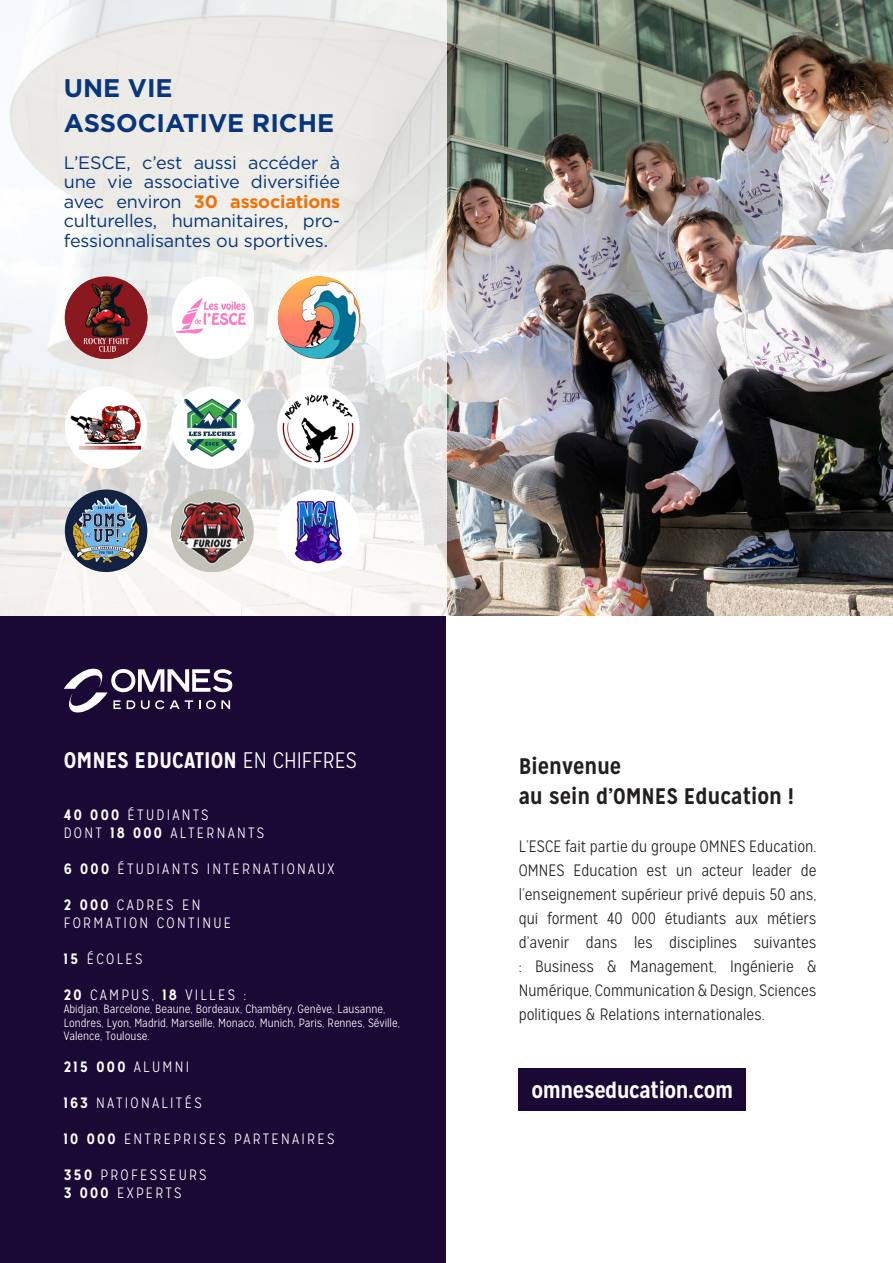
<style>
.page{position:relative;width:893px;height:1263px;background:#fff}
.page>*{position:absolute;margin:0;border:0;box-sizing:border-box;transform-origin:0 0}
.t1{font:700 25.5px "Gotham";color:#08357c}
.t2{font:700 22.5px "Mission Gothic";color:#231f20}
.t3{font:700 22.5px "Mission Gothic";color:#fff}
.t4{font:700 22.5px "Mission Gothic";letter-spacing:-.02em;color:#fff}
.t5{font:18px/19.5px "Gotham";letter-spacing:-.01em;color:#08357c;text-align:justify}
.t6{font:300 16.5px/24px "Mission Gothic";color:#231f20;text-align:justify}
.t7{font:300 15px/18px "Mission Gothic";letter-spacing:.15em;color:#fff}
.t8{font:700 15px "Mission Gothic";letter-spacing:.15em;color:#fff}
.t9{font:300 12px/13.5px "Mission Gothic";color:#fff}
.s1{font-weight:700;color:#ee7209}
.s2{font-weight:300}
.s3{font-weight:700}
</style>
<div class="page">
<img style="left:446px;top:0;width:447px;height:616px">
<svg style="left:0;top:0;width:446px;height:617px;fill:#ecebe7"></svg>
<div style="left:172px;top:276px;width:82px;height:83px;background:#fff;border-radius:50%"></div>
<img style="left:176px;top:281px;width:74px;height:74px">
<img style="left:278px;top:276px;width:82px;height:83px;border-radius:41px">
<div style="left:171px;top:386px;width:83px;height:83px;background:#fff;border-radius:50%"></div>
<img style="left:184px;top:399px;width:57px;height:57px">
<div style="left:277px;top:386px;width:83px;height:83px;background:#fff;border-radius:50%"></div>
<img style="left:281px;top:389px;width:77px;height:77px">
<img style="left:171px;top:489px;width:83px;height:83px;border-radius:41px">
<img style="left:278px;top:492px;width:82px;height:80px">
<div style="left:65px;top:386px;width:82px;height:83px;background:#fff;border-radius:50%"></div>
<img style="left:70px;top:392px;width:72px;height:71px">
<div style="left:65px;top:489px;width:82px;height:83px;background:#132242;border-radius:50%"></div>
<img style="left:70px;top:494px;width:73px;height:73px">
<img style="left:65px;top:280px;width:82px;height:79px">
<div style="left:0;top:617px;width:446px;height:646px;background:#1a0835"></div>
<svg style="left:64px;top:668px;width:168px;height:45px"></svg>
<div style="left:519px;top:1068px;width:227px;height:42px;background:#1a0835"></div>
<p class="t1" style="left:64px;top:74px;width:110px">UNE VIE</p>
<p class="t1" style="left:64px;top:109px;width:272px">ASSOCIATIVE RICHE</p>
<p class="t5" style="left:64px;top:152px;width:278px">L’ESCE, c’est aussi accéder à une vie associative diversifiée avec environ <span class="s1">30 associations </span>culturelles, humanitaires, pro&shy;fessionnalisantes ou sportives.</p>
<p class="t3" style="left:64px;top:746px;width:295px">OMNES EDUCATION <span class="s2">EN CHIFFRES</span></p>
<p class="t2" style="left:519px;top:752px;width:104px">Bienvenue</p>
<p class="t2" style="left:519px;top:782px;width:276px">au sein d’OMNES Education !</p>
<p class="t6" style="left:519px;top:835px;width:299px">L’ESCE fait partie du groupe OMNES Education.<br>OMNES Education est un acteur leader de l’enseignement supérieur privé depuis 50 ans, qui forment 40 000 étudiants aux métiers d’avenir dans les disciplines suivantes : Business &amp; Management, Ingénierie &amp; Numérique, Communication &amp; Design, Sciences politiques &amp; Relations internationales.</p>
<p class="t7" style="left:64px;top:806px;width:202px"><span class="s3">40 000</span> ÉTUDIANTS<br>DONT <span class="s3">18 000</span> ALTERNANTS</p>
<p class="t7" style="left:64px;top:860px;width:272px"><span class="s3">6 000</span> ÉTUDIANTS INTERNATIONAUX</p>
<p class="t7" style="left:64px;top:896px;width:169px"><span class="s3">2 000</span> CADRES EN<br>FORMATION CONTINUE</p>
<p class="t7" style="left:64px;top:950px;width:80px"><span class="s3">15</span> ÉCOLES</p>
<p class="t7" style="left:64px;top:986px;width:184px"><span class="s3">20</span> CAMPUS, <span class="s3">18</span> VILLES :</p>
<p class="t9" style="left:64px;top:1003px;width:338px">Abidjan, Barcelone, Beaune, Bordeaux, Chambéry, Genève, Lausanne,<br>Londres, Lyon, Madrid, Marseille, Monaco, Munich, Paris, Rennes, Séville,<br>Valence, Toulouse.</p>
<p class="t8" style="left:64px;top:1057px;width:127px">215 000 <span class="s2">ALUMNI</span></p>
<p class="t7" style="left:64px;top:1094px;width:139px"><span class="s3">163</span> NATIONALITÉS</p>
<p class="t7" style="left:64px;top:1130px;width:272px"><span class="s3">10 000</span> ENTREPRISES PARTENAIRES</p>
<p class="t7" style="left:64px;top:1166px;width:144px"><span class="s3">350</span> PROFESSEURS<br><span class="s3">3 000</span> EXPERTS</p>
<p class="t4" style="left:531px;top:1076px;width:203px">omneseducation.com</p>
</div>
